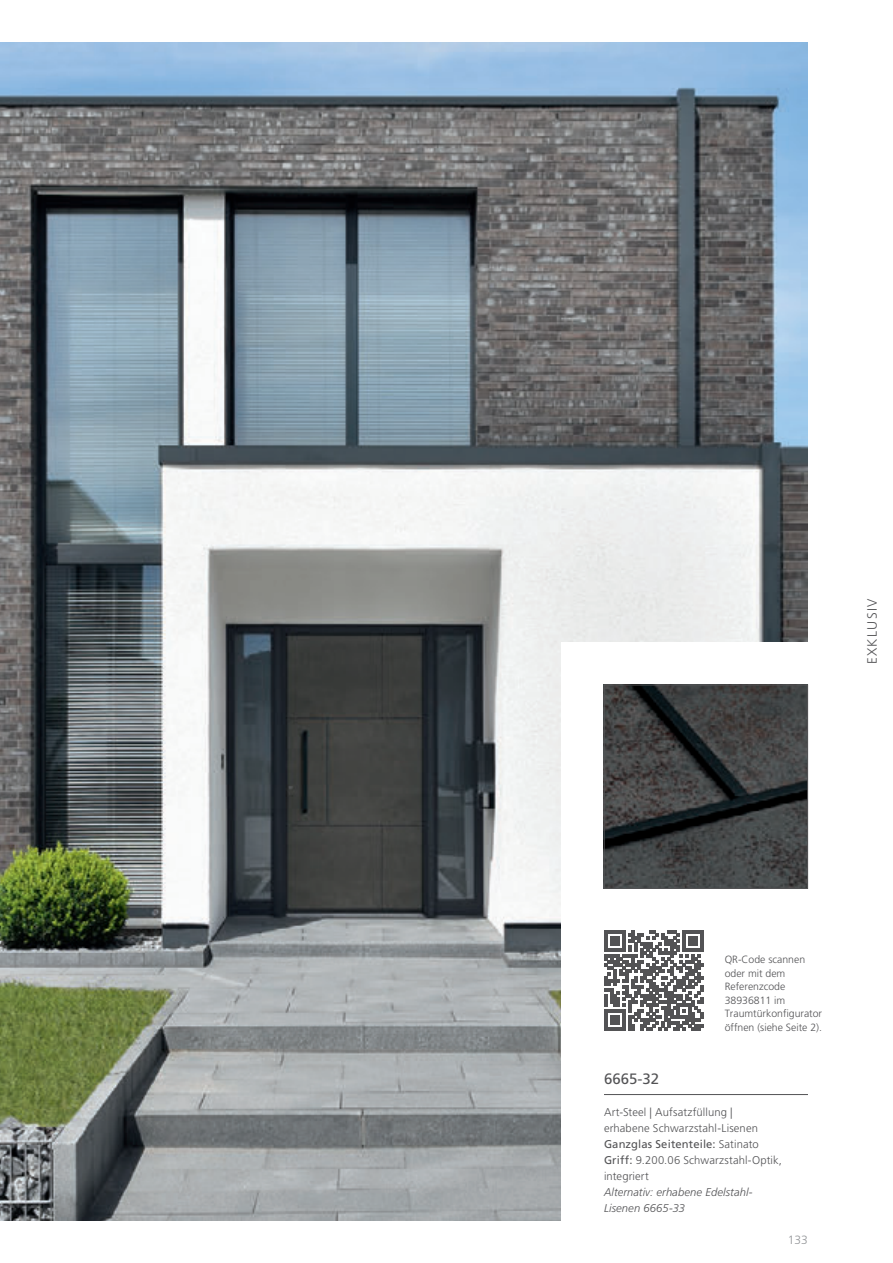
<style>
.page{position:relative;width:893px;height:1263px;background:#fff}
.page>*{position:absolute;margin:0;border:0;box-sizing:border-box;transform-origin:0 0}
.t1{font:15px "Frutiger LT Pro";color:#535355}
.t2{font:300 13.5px "Frutiger LT Pro";letter-spacing:.1em;color:#535355}
.t3{font:300 12px "Frutiger LT Pro";color:#939598}
.t4{font:300 11.25px/15.9px "Frutiger LT Pro";letter-spacing:.01em;color:#535355}
.t5{font:italic 300 11.25px/15.9px "Frutiger LT Pro";letter-spacing:.01em;color:#535355}
.t6{font:300 10.5px/13.5px "Frutiger LT Pro";color:#535355}
.s1{font-weight:400}
</style>
<div class="page">
<img style="left:0;top:43px;width:808px;height:1177px">
<div style="left:561px;top:642px;width:289px;height:621px;background:#fff"></div>
<img style="left:606px;top:687px;width:200px;height:200px">
<div style="left:604px;top:685px;width:204px;height:204px;border:1px solid #535355"></div>
<hr style="left:604px;top:1094px;width:204px;height:1px;background:#535355">
<svg style="left:604px;top:931px;width:100px;height:99px"></svg>
<hr style="left:604px;top:1027px;width:22px;height:3px;background:#535355">
<div style="left:610px;top:1015px;width:9px;height:9px;background:#535355"></div>
<p class="t2" style="left:864px;top:664px;width:67px;rotate:-90deg">EXKLUSIV</p>
<p class="t6" style="left:725px;top:953px;width:99px">QR-Code scannen oder mit dem<br>Referenzcode<br>38936811 im<br>Traumtürkonfigurator öffnen (siehe Seite 2).</p>
<h1 class="t1" style="left:604px;top:1070px;width:57px">6665-32</h1>
<p class="t4" style="left:604px;top:1104px;width:180px">Art-Steel | Aufsatzfüllung |<br>erhabene Schwarzstahl-Lisenen<br><span class="s1">Ganzglas Seitenteile:</span> Satinato<br><span class="s1">Griff:</span> 9.200.06 Schwarzstahl-Optik, integriert</p>
<p class="t5" style="left:604px;top:1184px;width:150px">Alternativ: erhabene Edelstahl-<br>Lisenen 6665-33</p>
<p class="t3" style="left:788px;top:1233px;width:22px">133</p>
</div>
